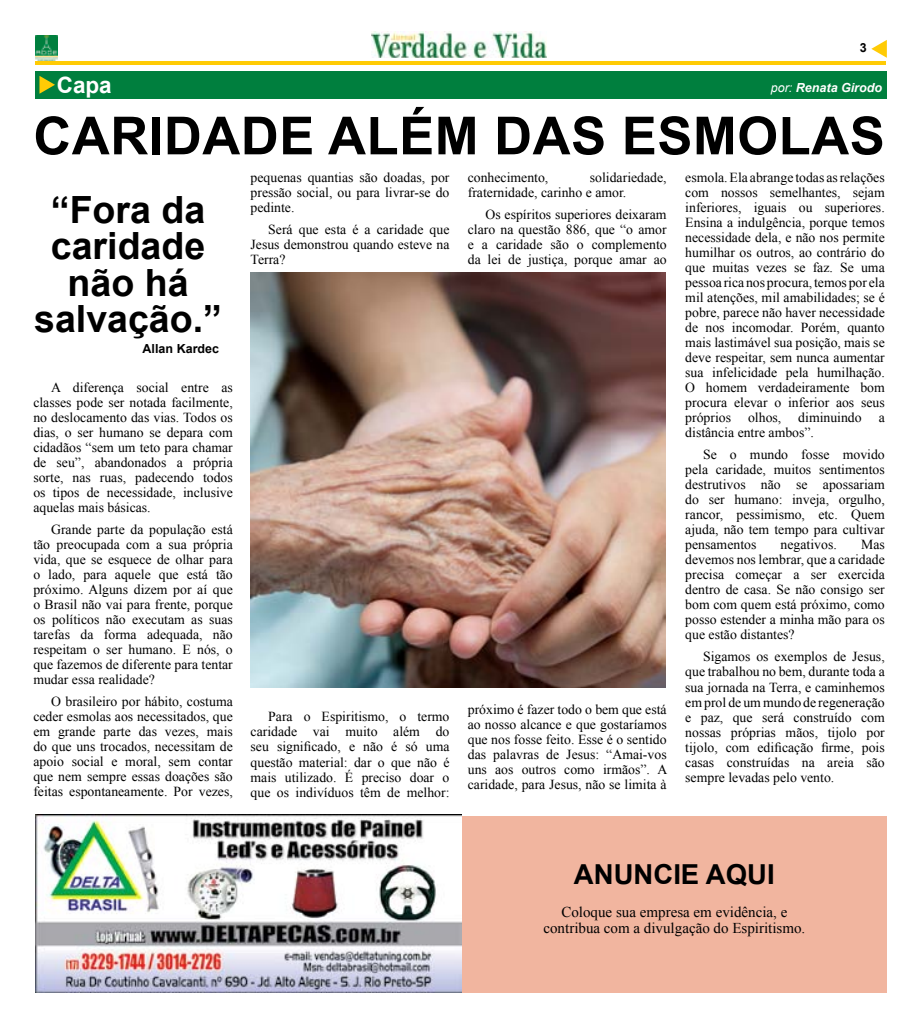
<style>
.page{position:relative;width:922px;height:1028px;background:#fff}
.page>*{position:absolute;margin:0;border:0;box-sizing:border-box;transform-origin:0 0}
.t1{font:700 52.5px "Arial";color:#000}
.t2{font:700 37.5px/36.2px "Arial";color:#000;text-align:center}
.t3{font:700 27.5px "Arial";color:#000}
.t4{font:700 22.5px "Arial";color:#fff}
.t5{font:15px/16.2px "Times New Roman";color:#000;text-align:center}
.t6{font:13.75px/15px "Times New Roman";color:#000;text-align:justify}
.t7{font:italic 700 12.5px "Arial";color:#fff}
.t8{font:700 12.5px "Arial";color:#000}
.s1{font-weight:400}
</style>
<div class="page">
<hr style="left:35px;top:61px;width:850px;height:4px;background:#ffcb05">
<svg style="left:871px;top:40px;width:15px;height:18px"></svg>
<div style="left:35px;top:71px;width:851px;height:28px;background:#007f3e"></div>
<svg style="left:39px;top:76px;width:16px;height:18px"></svg>
<img style="left:35px;top:35px;width:23px;height:25px">
<img style="left:371px;top:32px;width:175px;height:25px">
<img style="left:35px;top:814px;width:426px;height:178px">
<img style="left:250px;top:273px;width:415px;height:414px">
<div style="left:462px;top:816px;width:424px;height:176px;background:#f1b59f"></div>
<p class="t8" style="left:859px;top:39px;width:8px">3</p>
<h3 class="t4" style="left:57px;top:70px;width:57px">Capa</h3>
<p class="t7" style="left:770px;top:80px;width:113px"><span class="s1">por:</span> Renata Girodo</p>
<h1 class="t1" style="left:33px;top:101px;width:74px">Caridade</h1>
<h1 class="t1" style="left:328px;top:101px;width:203px">alémdas</h1>
<h1 class="t1" style="left:621px;top:101px;width:38px">esmolas</h1>
<h2 class="t2" style="left:34px;top:193px;width:189px">“Fora da caridade não há salvação.”</h2>
<p class="t8" style="left:143px;top:340px;width:78px">Allan Kardec</p>
<p class="t6" style="left:33px;top:379px;width:201px;text-indent:18px">A diferença social entre as classes pode ser notada facilmente, no deslocamento das vias. Todos os dias, o ser humano se depara com cidadãos “sem um teto para chamar de seu”, abandonados a própria sorte, nas ruas, padecendo todos os tipos de necessidade, inclusive aquelas mais básicas.</p>
<p class="t6" style="left:33px;top:521px;width:201px;text-indent:18px">Grande parte da população está tão preocupada com a sua própria vida, que se esquece de olhar para o lado, para aquele que está tão próximo. Alguns dizem por aí que o Brasil não vai para frente, porque os políticos não executam as suas tarefas da forma adequada, não respeitam o ser humano. E nós, o que fazemos de diferente para tentar mudar essa realidade?</p>
<p class="t6" style="left:33px;top:693px;width:201px;text-indent:18px">O brasileiro por hábito, costuma ceder esmolas aos necessitados, que em grande parte das vezes, mais do que uns trocados, necessitam de apoio social e moral, sem contar que nem sempre essas doações são feitas espontaneamente. Por vezes,</p>
<p class="t6" style="left:250px;top:170px;width:200px">pequenas quantias são doadas, por pressão social, ou para livrar-se do pedinte.</p>
<p class="t6" style="left:250px;top:222px;width:200px;text-indent:18px">Será que esta é a caridade que Jesus demonstrou quando esteve na Terra?</p>
<p class="t6" style="left:250px;top:709px;width:200px;text-indent:18px">Para o Espiritismo, o termo caridade vai muito além do seu significado, e não é só uma questão material: dar o que não é mais utilizado. É preciso doar o que os indivíduos têm de melhor:</p>
<p class="t6" style="left:467px;top:170px;width:200px;text-indent:122px">solidariedade, fraternidade, carinho e amor.</p>
<p class="t6" style="left:467px;top:207px;width:200px;text-indent:18px">Os espíritos superiores deixaram claro na questão 886, que “o amor e a caridade são o complemento da lei de justiça, porque amar ao</p>
<p class="t6" style="left:467px;top:170px;width:82px">conhecimento,</p>
<p class="t6" style="left:467px;top:702px;width:201px">próximo é fazer todo o bem que está ao nosso alcance e que gostaríamos que nos fosse feito. Esse é o sentido das palavras de Jesus: “Amai-vos uns aos outros como irmãos”. A caridade, para Jesus, não se limita à</p>
<p class="t6" style="left:685px;top:170px;width:201px">esmola. Ela abrange todas as relações com nossos semelhantes, sejam inferiores, iguais ou superiores.<br>Ensina a indulgência, porque temos necessidade dela, e não nos permite humilhar os outros, ao contrário do que muitas vezes se faz. Se uma pessoa rica nos procura, temos por ela mil atenções, mil amabilidades; se é pobre, parece não haver necessidade de nos incomodar. Porém, quanto mais lastimável sua posição, mais se deve respeitar, sem nunca aumentar sua infelicidade pela humilhação.<br>O homem verdadeiramente bom procura elevar o inferior aos seus próprios olhos, diminuindo a distância entre ambos”.</p>
<p class="t6" style="left:685px;top:447px;width:201px;text-indent:18px">Se o mundo fosse movido pela caridade, muitos sentimentos destrutivos não se apossariam do ser humano: inveja, orgulho, rancor, pessimismo, etc. Quem ajuda, não tem tempo para cultivar pensamentos</p>
<p class="t6" style="left:780px;top:537px;width:58px">negativos.</p>
<p class="t6" style="left:685px;top:537px;width:201px;text-indent:176px">Mas devemos nos lembrar, que a caridade precisa começar a ser exercida dentro de casa. Se não consigo ser bom com quem está próximo, como posso estender a minha mão para os que estão distantes?</p>
<p class="t6" style="left:685px;top:649px;width:201px;text-indent:18px">Sigamos os exemplos de Jesus, que trabalhou no bem, durante toda a sua jornada na Terra, e caminhemos em prol de um mundo de regeneração e paz, que será construído com nossas próprias mãos, tijolo por tijolo, com edificação firme, pois casas construídas na areia são sempre levadas pelo vento.</p>
<h3 class="t3" style="left:574px;top:856px;width:202px">ANUNCIE AQUI</h3>
<p class="t5" style="left:543px;top:903px;width:263px">Coloque sua empresa em evidência, e contribua com a divulgação do Espiritismo.</p>
</div>
